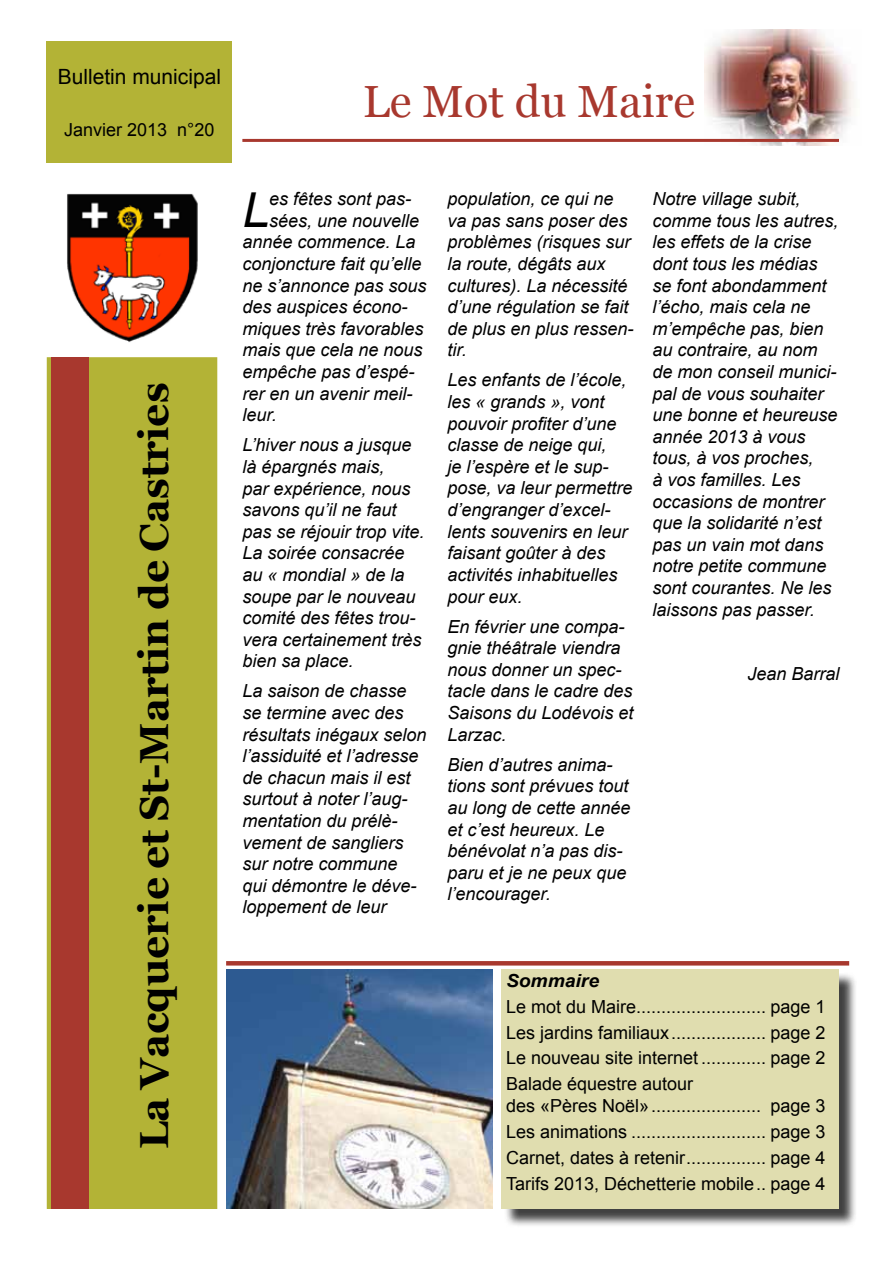
<style>
.page{position:relative;width:893px;height:1263px;background:#fff}
.page>*{position:absolute;margin:0;border:0;box-sizing:border-box;transform-origin:0 0}
.t1{font:italic 48.15px "Arial";color:#000}
.t2{font:45px "Georgia";color:#a8382e}
.t3{font:700 40.5px "Georgia";color:#000}
.t4{font:21px "Arial";color:#000}
.t5{font:italic 18px/21.6px "Arial";color:#000}
.t6{font:18px/25.8px "Arial";color:#000;text-align:justify}
.t7{font:italic 700 18px "Arial";color:#000;scale:1.07 1}
</style>
<div class="page">
<div style="left:47px;top:357px;width:170px;height:852px;background:#b3b336"></div>
<div style="left:47px;top:41px;width:185px;height:122px;background:#b3b336"></div>
<img style="left:67px;top:193px;width:131px;height:149px">
<div style="left:51px;top:357px;width:37px;height:852px;background:#a8382e"></div>
<img style="left:705px;top:30px;width:150px;height:116px">
<hr style="left:242px;top:139px;width:597px;height:3px;background:#a8382e">
<svg style="left:226px;top:961px;width:623px;height:4px;fill:#a8382e"></svg>
<div style="left:504px;top:972px;width:354px;height:256px;background:#000;opacity:.75"></div>
<div style="left:502px;top:969px;width:337px;height:240px;background:#e0ddaf"></div>
<img style="left:226px;top:969px;width:267px;height:240px">
<p class="t4" style="left:58px;top:63px;width:165px">Bulletin municipal</p>
<p class="t6" style="left:64px;top:117px;width:152px">Janvier 2013 n°20</p>
<h3 class="t3" style="left:128px;top:1149px;width:768px;rotate:-90deg">La Vacquerie et St-Martin de Castries</h3>
<h2 class="t2" style="left:363px;top:74px;width:334px">Le Mot du Maire</h2>
<h1 class="t1" style="left:242px;top:179px;width:28px">L</h1>
<p class="t5" style="left:269px;top:188px;width:144px">es fêtes sont pas-</p>
<p class="t5" style="left:269px;top:210px;width:152px">sées, une nouvelle</p>
<p class="t5" style="left:242px;top:231px;width:175px">année commence. La</p>
<p class="t5" style="left:242px;top:253px;width:181px">conjoncture fait qu’elle</p>
<p class="t5" style="left:242px;top:275px;width:186px">ne s’annonce pas sous</p>
<p class="t5" style="left:242px;top:296px;width:167px">des auspices écono-</p>
<p class="t5" style="left:242px;top:318px;width:183px">miques très favorables</p>
<p class="t5" style="left:242px;top:339px;width:182px">mais que cela ne nous</p>
<p class="t5" style="left:242px;top:361px;width:174px">empêche pas d’espé-</p>
<p class="t5" style="left:242px;top:383px;width:172px">rer en un avenir meil-</p>
<p class="t5" style="left:242px;top:404px;width:36px">leur.</p>
<p class="t5" style="left:242px;top:434px;width:184px">L’hiver nous a jusque là épargnés mais,<br>par expérience, nous savons qu’il ne faut pas se réjouir trop vite.<br>La soirée consacrée au « mondial » de la soupe par le nouveau comité des fêtes trou&shy;vera certainement très bien sa place.</p>
<p class="t5" style="left:242px;top:680px;width:186px">La saison de chasse se termine avec des résultats inégaux selon l’assiduité et l’adresse de chacun mais il est surtout à noter l’aug&shy;mentation du prélè&shy;vement de sangliers sur notre commune<br>qui démontre le déve&shy;loppement de leur</p>
<p class="t5" style="left:447px;top:188px;width:188px">population, ce qui ne va pas sans poser des problèmes (risques sur la route, dégâts aux cultures). La nécessité d’une régulation se fait de plus en plus ressen&shy;tir.</p>
<p class="t5" style="left:447px;top:370px;width:187px">Les enfants de l’école, les « grands », vont pouvoir profiter d’une classe de neige qui,<br>je l’espère et le sup&shy;pose, va leur permettre d’engranger d’excel&shy;lents souvenirs en leur faisant goûter à des activités inhabituelles pour eux.</p>
<p class="t5" style="left:447px;top:616px;width:188px">En février une compa&shy;gnie théâtrale viendra nous donner un spec&shy;tacle dans le cadre des<br>Saisons du Lodévois et<br>Larzac.</p>
<p class="t5" style="left:447px;top:754px;width:185px">Bien d’autres anima&shy;tions sont prévues tout au long de cette année et c’est heureux. Le bénévolat n’a pas dis&shy;paru et je ne peux que l’encourager.</p>
<p class="t5" style="left:652px;top:188px;width:188px">Notre village subit, comme tous les autres, les effets de la crise dont tous les médias se font abondamment l’écho, mais cela ne m’empêche pas, bien au contraire, au nom de mon conseil munici&shy;pal de vous souhaiter une bonne et heureuse année 2013 à vous tous, à vos proches,<br>à vos familles. Les occasions de montrer que la solidarité n’est pas un vain mot dans notre petite commune sont courantes. Ne les laissons pas passer.</p>
<p class="t5" style="left:747px;top:663px;width:94px">Jean Barral</p>
<p class="t7" style="left:506px;top:968px;width:89px">Sommaire</p>
<p class="t6" style="left:506px;top:994px;width:321px">Le mot du Maire.......................... page 1<br>Les jardins familiaux................... page 2<br>Le nouveau site internet ............. page 2<br>Balade équestre autour</p>
<p class="t6" style="left:506px;top:1093px;width:321px">des «Pères Noël»...................... page 3<br>Les animations ........................... page 3<br>Carnet, dates à retenir................ page 4<br>Tarifs 2013, Déchetterie mobile.. page 4</p>
</div>
